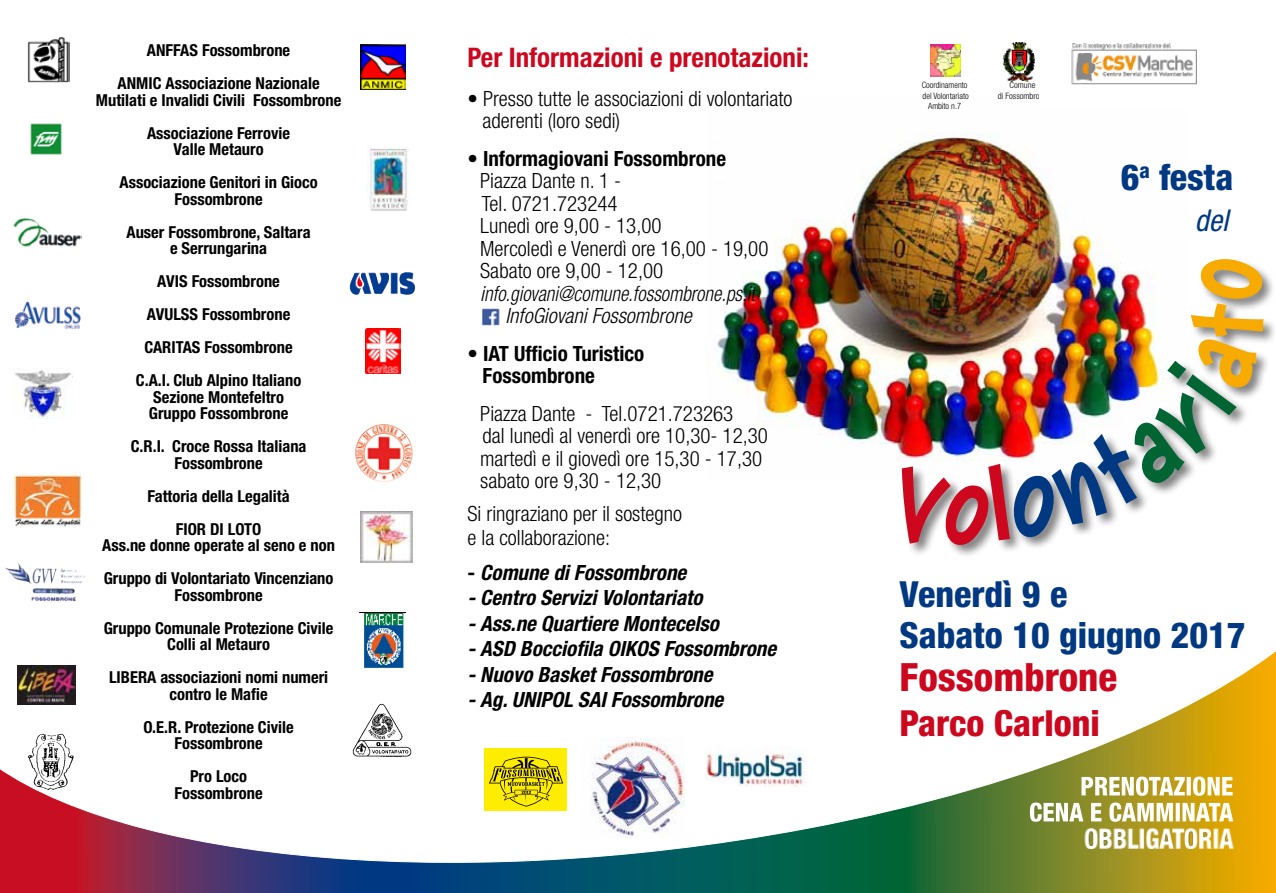
<style>
.page{position:relative;width:1276px;height:893px;background:#fff}
.page>*{position:absolute;margin:0;border:0;box-sizing:border-box;transform-origin:0 0}
.t1{font:800 condensed 39px "Helvetica Neue";color:#cd071e}
.t2{font:800 condensed 36px/40.5px "Helvetica Neue";color:#003882}
.t3{font:800 condensed 36px "Helvetica Neue LT Std";color:#cd071e}
.t4{font:italic condensed 30.15px "Helvetica Neue LT Std";color:#003882}
.t5{font:700 condensed 27px "Helvetica Neue";color:#cd071e}
.t6{font:300 condensed 21px/22.5px "Helvetica Neue";color:#000}
.t7{font:italic 700 condensed 21px "Helvetica Neue LT Std";color:#000}
.t8{font:italic 300 condensed 21px/22.5px "Helvetica Neue LT Std";color:#000}
.t9{font:700 condensed 21px/22.5px "Helvetica Neue";color:#000}
.t10{font:700 condensed 16.5px/33px "Helvetica Neue";color:#000;text-align:center}
.t11{font:300 condensed 8.85px/10.5px "Helvetica Neue";color:#000;text-align:center}
.s1{font-weight:700}
.s2{font-weight:300}
.s3{font-family:"Helvetica Neue";font-style:normal}
</style>
<div class="page">
<svg style="left:0;top:651px;width:1276px;height:242px"></svg>
<img style="left:716px;top:133px;width:384px;height:311px">
<div style="left:900px;top:257px;width:376px;height:302px;background:#000;opacity:.5"></div>
<img style="left:1003px;top:43px;width:31px;height:38px">
<img style="left:930px;top:45px;width:30px;height:32px">
<img style="left:349px;top:272px;width:66px;height:23px">
<img style="left:16px;top:302px;width:65px;height:27px">
<img style="left:13px;top:218px;width:68px;height:29px">
<img style="left:368px;top:147px;width:41px;height:64px">
<img style="left:350px;top:702px;width:62px;height:56px">
<img style="left:365px;top:328px;width:36px;height:46px">
<img style="left:15px;top:370px;width:56px;height:48px">
<img style="left:360px;top:45px;width:45px;height:44px">
<img style="left:18px;top:666px;width:58px;height:38px">
<svg style="left:28px;top:41px;width:42px;height:42px"></svg>
<img style="left:27px;top:37px;width:42px;height:45px">
<img style="left:5px;top:562px;width:27px;height:22px">
<img style="left:1071px;top:43px;width:126px;height:42px">
<img style="left:482px;top:308px;width:18px;height:18px">
<img style="left:361px;top:512px;width:51px;height:51px">
<img style="left:357px;top:424px;width:27px;height:18px">
<img style="left:360px;top:612px;width:45px;height:57px">
<img style="left:584px;top:738px;width:101px;height:100px">
<img style="left:13px;top:473px;width:68px;height:54px">
<img style="left:30px;top:123px;width:32px;height:32px">
<img style="left:28px;top:731px;width:47px;height:59px">
<img style="left:705px;top:747px;width:102px;height:40px">
<div style="left:484px;top:748px;width:83px;height:63px;background:#ffed00"></div>
<svg style="left:489px;top:757px;width:74px;height:49px"></svg>
<svg style="left:1030px;top:802px;width:203px;height:20px"></svg>
<svg style="left:1081px;top:777px;width:151px;height:19px"></svg>
<img style="left:1080px;top:829px;width:158px;height:19px">
<img style="left:895px;top:247px;width:373px;height:301px">
<p class="t10" style="left:118px;top:34px;width:204px">ANFFAS Fossombrone<br>ANMIC Associazione Nazionale</p>
<p class="t10" style="left:96px;top:83px;width:247px">Mutilati e Invalidi Civili Fossombrone<br>Associazione Ferrovie</p>
<p class="t10" style="left:120px;top:133px;width:200px">Valle Metauro<br>Associazione Genitori in Gioco</p>
<p class="t10" style="left:127px;top:182px;width:186px">Fossombrone<br>Auser Fossombrone, Saltara</p>
<p class="t10" style="left:136px;top:232px;width:167px">e Serrungarina<br>AVIS Fossombrone<br>AVULSS Fossombrone<br>CARITAS Fossombrone<br>C.A.I. Club Alpino Italiano</p>
<p class="t10" style="left:149px;top:389px;width:141px;line-height:16.5px;text-align:left">Sezione Montefeltro<br>Gruppo Fossombrone</p>
<p class="t10" style="left:131px;top:438px;width:177px;line-height:16.5px">C.R.I. Croce Rossa Italiana<br>Fossombrone</p>
<p class="t10" style="left:147px;top:479px;width:144px">Fattoria della Legalità<br>FIOR DI LOTO</p>
<p class="t10" style="left:102px;top:529px;width:234px;text-align:left">Ass.ne donne operate al seno e non<br>Gruppo di Volontariato Vincenziano</p>
<p class="t10" style="left:104px;top:578px;width:231px">Fossombrone<br>Gruppo Comunale Protezione Civile</p>
<p class="t10" style="left:109px;top:628px;width:221px">Colli al Metauro<br>LIBERA associazioni nomi numeri</p>
<p class="t10" style="left:144px;top:677px;width:152px">contro le Mafie<br>O.E.R. Protezione Civile</p>
<p class="t10" style="left:174px;top:727px;width:90px">Fossombrone<br>Pro Loco</p>
<p class="t10" style="left:174px;top:776px;width:90px">Fossombrone</p>
<h3 class="t5" style="left:467px;top:41px;width:343px">Per Informazioni e prenotazioni:</h3>
<p class="t6" style="left:482px;top:87px;width:311px;text-indent:-15px">• Presso tutte le associazioni di volontariato aderenti (loro sedi)</p>
<p class="t6" style="left:480px;top:147px;width:290px;text-indent:-13px">• <span class="s1">Informagiovani Fossombrone<br></span>Piazza Dante n. 1 -<br>Tel. 0721.723244<br>Lunedì ore 9,00 - 13,00<br>Mercoledì e Venerdì ore 16,00 - 19,00<br>Sabato ore 9,00 - 12,00</p>
<p class="t8" style="left:505px;top:283px;width:251px;text-indent:-25px">info.giovani@comune.fossombrone.ps.it<br>InfoGiovani Fossombrone</p>
<p class="t9" style="left:482px;top:342px;width:163px;text-indent:-15px"><span class="s2">•</span> IAT Ufficio Turistico<br>Fossombrone</p>
<p class="t6" style="left:480px;top:402px;width:289px">Piazza Dante - Tel.0721.723263<br>dal lunedì al venerdì ore 10,30- 12,30 martedì e il giovedì ore 15,30 - 17,30 sabato ore 9,30 - 12,30</p>
<p class="t6" style="left:467px;top:502px;width:216px;line-height:24px">Si ringraziano per il sostegno e la collaborazione:</p>
<p class="t7" style="left:467px;top:560px;width:220px"><span class="s3">-</span> Comune di Fossombrone</p>
<p class="t7" style="left:467px;top:585px;width:236px">- Centro Servizi Volontariato</p>
<p class="t7" style="left:467px;top:611px;width:253px">- Ass.ne Quartiere Montecelso</p>
<p class="t7" style="left:467px;top:636px;width:310px">- ASD Bocciofila OIKOS Fossombrone</p>
<p class="t7" style="left:467px;top:662px;width:246px">- Nuovo Basket Fossombrone</p>
<p class="t7" style="left:467px;top:687px;width:257px">- Ag. UNIPOL SAI Fossombrone</p>
<p class="t11" style="left:921px;top:80px;width:48px">Coordinamento del Volontariato<br>Ambito n.7</p>
<p class="t11" style="left:998px;top:80px;width:51px">Comune<br>di Fossombrone</p>
<h2 class="t2" style="left:1120px;top:157px;width:114px">6<sup>a</sup> festa</h2>
<h3 class="t4" style="left:1195px;top:203px;width:35px">del</h3>
<h2 class="t2" style="left:899px;top:573px;width:347px">Venerdì 9 e<br>Sabato 10 giugno 2017</h2>
<h1 class="t1" style="left:899px;top:653px;width:219px">Fossombrone</h1>
<h2 class="t3" style="left:899px;top:701px;width:202px">Parco Carloni</h2>
</div>
